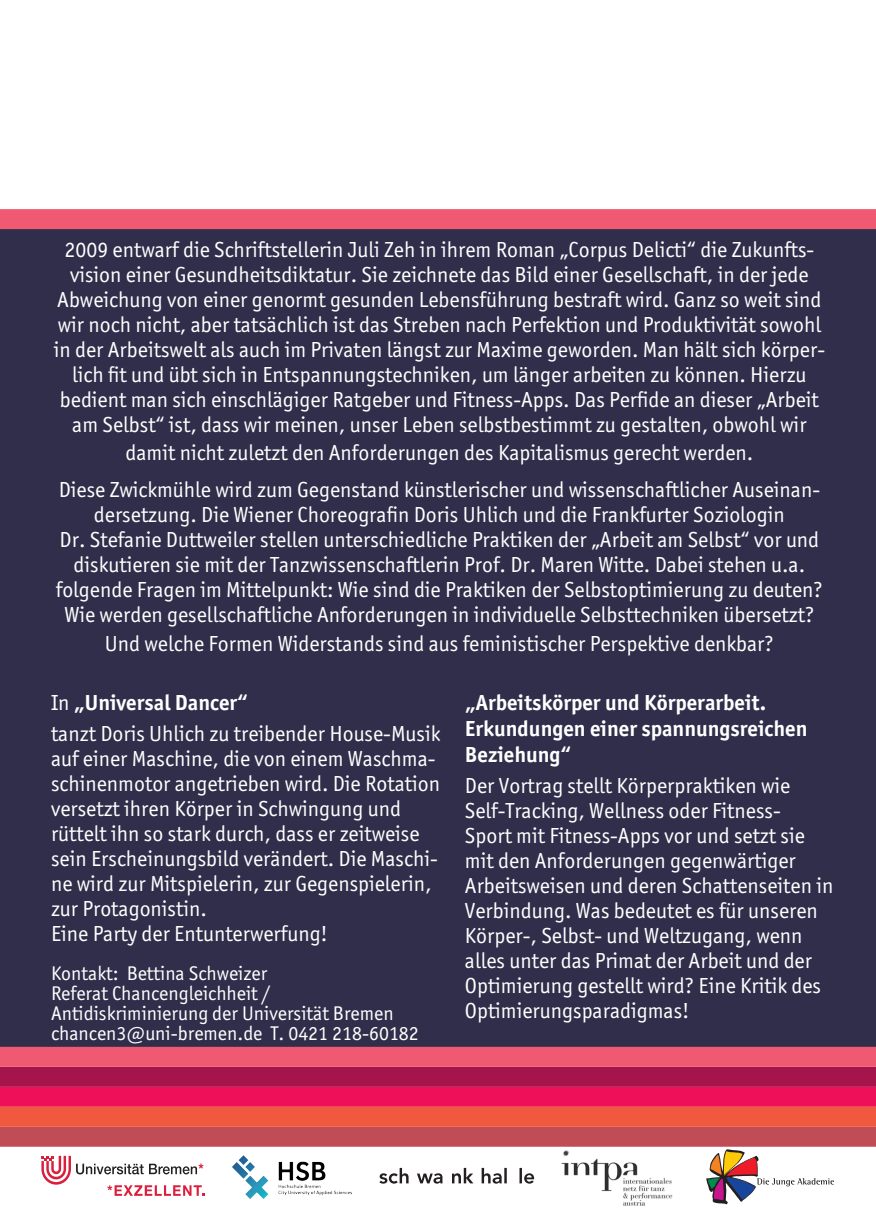
<style>
.page{position:relative;width:876px;height:1225px;background:#fff}
.page>*{position:absolute;margin:0;border:0;box-sizing:border-box;transform-origin:0 0}
.t1{font:22px/25px "Officina Sans";color:#fff;text-align:center}
.t2{font:700 22px/26px "Officina Sans";color:#fff}
.t3{font:20px/20px "Officina Sans";color:#fff}
.s1{font-weight:700}
</style>
<div class="page">
<div style="left:0;top:229px;width:876px;height:817px;background:#302e4a"></div>
<div style="left:0;top:1126px;width:876px;height:20px;background:#c04c55"></div>
<div style="left:0;top:1086px;width:876px;height:20px;background:#ee1059"></div>
<div style="left:0;top:1106px;width:876px;height:20px;background:#f0593e"></div>
<div style="left:0;top:1066px;width:876px;height:20px;background:#a5154b"></div>
<div style="left:0;top:1046px;width:876px;height:20px;background:#f05972"></div>
<div style="left:0;top:209px;width:876px;height:20px;background:#f05972"></div>
<img style="left:220px;top:1146px;width:143px;height:53px">
<svg style="left:41px;top:1155px;width:163px;height:40px"></svg>
<svg style="left:379px;top:1167px;width:155px;height:16px"></svg>
<img style="left:561px;top:1150px;width:112px;height:56px">
<svg style="left:706px;top:1149px;width:128px;height:55px"></svg>
<p class="t1" style="left:54px;top:237px;width:773px">2009 entwarf die Schriftstellerin Juli Zeh in ihrem Roman „Corpus Delicti“ die Zukunfts&shy;vision einer Gesundheitsdiktatur. Sie zeichnete das Bild einer Gesellschaft, in der jede Abweichung von einer genormt gesunden Lebensführung bestraft wird. Ganz so weit sind wir noch nicht, aber tatsächlich ist das Streben nach Perfektion und Produktivität sowohl in der Arbeitswelt als auch im Privaten längst zur Maxime geworden. Man hält sich körper&shy;lich fit und übt sich in Entspannungstechniken, um länger arbeiten zu können. Hierzu bedient man sich einschlägiger Ratgeber und Fitness-Apps. Das Perfide an dieser „Arbeit am Selbst“ ist, dass wir meinen, unser Leben selbstbestimmt zu gestalten, obwohl wir</p>
<p class="t1" style="left:59px;top:434px;width:763px;line-height:37px">damit nicht zuletzt den Anforderungen des Kapitalismus gerecht werden.<br>Diese Zwickmühle wird zum Gegenstand künstlerischer und wissenschaftlicher Auseinan-</p>
<p class="t1" style="left:56px;top:502px;width:769px">dersetzung. Die Wiener Choreografin Doris Uhlich und die Frankfurter Soziologin<br>Dr. Stefanie Duttweiler stellen unterschiedliche Praktiken der „Arbeit am Selbst“ vor und diskutieren sie mit der Tanzwissenschaftlerin Prof. Dr. Maren Witte. Dabei stehen u.a. folgende Fragen im Mittelpunkt: Wie sind die Praktiken der Selbstoptimierung zu deuten?<br>Wie werden gesellschaftliche Anforderungen in individuelle Selbsttechniken übersetzt?</p>
<p class="t1" style="left:105px;top:630px;width:670px">Und welche Formen Widerstands sind aus feministischer Perspektive denkbar?</p>
<p class="t2" style="left:465px;top:689px;width:344px">„Arbeitskörper und Körperarbeit.<br>Erkundungen einer spannungsreichen<br>Beziehung“</p>
<p class="t1" style="left:465px;top:773px;width:370px;text-align:left">Der Vortrag stellt Körperpraktiken wie Self-Tracking, Wellness oder Fitness-<br>Sport mit Fitness-Apps vor und setzt sie mit den Anforderungen gegenwärtiger Arbeitsweisen und deren Schattenseiten in Verbindung. Was bedeutet es für unseren Körper-, Selbst- und Weltzugang, wenn alles unter das Primat der Arbeit und der Optimierung gestellt wird? Eine Kritik des Optimierungsparadigmas!</p>
<p class="t1" style="left:51px;top:687px;width:391px;line-height:31px;text-align:left">In <span class="s1">„Universal Dancer“<br></span>tanzt Doris Uhlich zu treibender House-Musik</p>
<p class="t1" style="left:51px;top:746px;width:391px;text-align:left">auf einer Maschine, die von einem Waschma&shy;schinenmotor angetrieben wird. Die Rotation versetzt ihren Körper in Schwingung und rüttelt ihn so stark durch, dass er zeitweise sein Erscheinungsbild verändert. Die Maschi&shy;ne wird zur Mitspielerin, zur Gegenspielerin, zur Protagonistin.<br>Eine Party der Entunterwerfung!</p>
<p class="t3" style="left:51px;top:962px;width:369px">Kontakt: Bettina Schweizer<br>Referat Chancengleichheit / Antidiskriminierung der Universität Bremen chancen3@uni-bremen.de T. 0421 218-60182</p>
</div>
